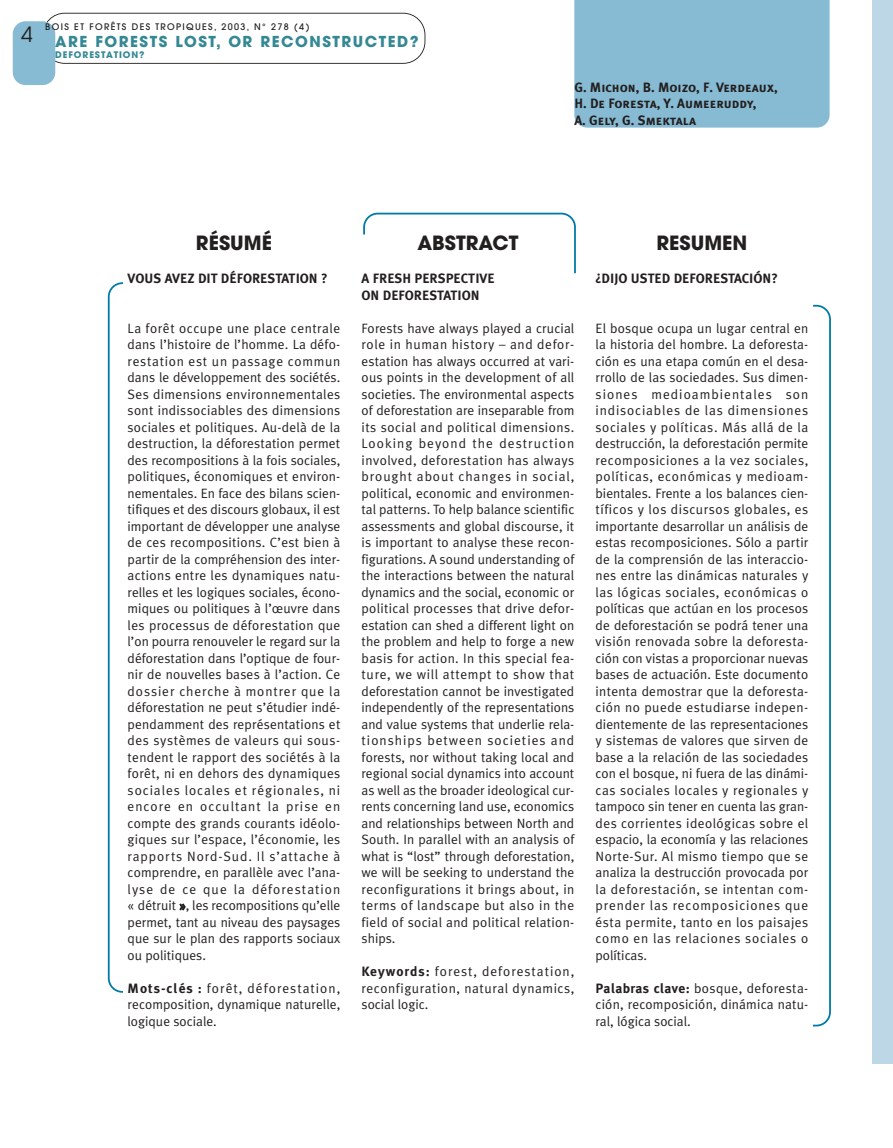
<style>
.page{position:relative;width:893px;height:1148px;background:#fff}
.page>*{position:absolute;margin:0;border:0;box-sizing:border-box;transform-origin:0 0}
.t1{font:21px "Avant Garde";color:#231f1f}
.t2{font:700 19.5px "Avant Garde";color:#231f1f}
.t3{font:700 15px "Avant Garde";letter-spacing:.1em;color:#348894}
.t4{font:13.5px/16.5px "Meta Plus Normal";letter-spacing:.015em;color:#231f1f;text-align:justify}
.t5{font:700 13.5px/16.5px "Meta Plus";color:#231f1f}
.t6{font:13.5px/16.5px "Meta Plus Bold Caps";color:#231f1f}
.t7{font:500 9px "Avant Garde";letter-spacing:.15em;color:#231f1f}
.t8{font:700 9px "Avant Garde";letter-spacing:.1em;color:#348894}
.s1{font-family:"Meta Plus";font-weight:700}
</style>
<div class="page">
<div style="left:872px;top:0;width:20px;height:1063px;background:#bed7e7"></div>
<svg style="left:108px;top:282px;width:15px;height:710px"></svg>
<svg style="left:813px;top:305px;width:17px;height:721px"></svg>
<svg style="left:46px;top:13px;width:379px;height:51px"></svg>
<div style="left:13px;top:21px;width:42px;height:64px;background:#87bbd4;border-radius:13px"></div>
<div style="left:574px;top:0;width:255px;height:128px;background:#87bbd4"></div>
<h1 class="t1" style="left:21px;top:26px;width:13px">4</h1>
<p class="t7" style="left:45px;top:23px;width:266px">BOIS ET FORÊTS DES TROPIQUES, 2003, N° 278 (4)</p>
<p class="t8" style="left:55px;top:51px;width:91px">DEFORESTATION?</p>
<p class="t3" style="left:55px;top:36px;width:365px">ARE FORESTS LOST, OR RECONSTRUCTED?</p>
<p class="t6" style="left:574px;top:79px;width:205px">G. Michon, B. Moizo, F. Verdeaux,<br>H. De Foresta, Y. Aumeeruddy,<br>A. Gely, G. Smektala</p>
<h2 class="t2" style="left:196px;top:236px;width:77px">RÉSUMÉ</h2>
<p class="t5" style="left:128px;top:271px;width:201px">VOUS AVEZ DIT DÉFORESTATION ?</p>
<p class="t4" style="left:128px;top:321px;width:214px">La forêt occupe une place centrale dans l’histoire de l’homme. La défo&shy;restation est un passage commun dans le développement des sociétés.<br>Ses dimensions environnementales sont indissociables des dimensions sociales et politiques. Au-delà de la destruction, la déforestation permet des recompositions à la fois sociales, politiques, économiques et environ&shy;nementales. En face des bilans scien&shy;tifiques et des discours globaux, il est important de développer une analyse de ces recompositions. C’est bien à partir de la compréhension des inter&shy;actions entre les dynamiques natu&shy;relles et les logiques sociales, écono&shy;miques ou politiques à l’œuvre dans les processus de déforestation que l’on pourra renouveler le regard sur la déforestation dans l’optique de four&shy;nir de nouvelles bases à l’action. Ce dossier cherche à montrer que la déforestation ne peut s’étudier indé&shy;pendamment des représentations et des systèmes de valeurs qui sous&shy;tendent le rapport des sociétés à la forêt, ni en dehors des dynamiques sociales locales et régionales, ni encore en occultant la prise en compte des grands courants idéolo&shy;giques sur l’espace, l’économie, les rapports Nord-Sud. Il s’attache à comprendre, en parallèle avec l’ana&shy;lyse de ce que la déforestation « détruit », les recompositions qu’elle permet, tant au niveau des paysages que sur le plan des rapports sociaux ou politiques.</p>
<p class="t4" style="left:128px;top:981px;width:214px"><span class="s1">Mots-clés :</span> forêt, déforestation, recomposition, dynamique naturelle, logique sociale.</p>
<h2 class="t2" style="left:417px;top:236px;width:102px">ABSTRACT</h2>
<p class="t5" style="left:361px;top:271px;width:135px">A FRESH PERSPECTIVE<br>ON DEFORESTATION</p>
<p class="t4" style="left:361px;top:321px;width:214px">Forests have always played a crucial role in human history – and defor&shy;estation has always occurred at vari&shy;ous points in the development of all societies. The environmental aspects of deforestation are inseparable from its social and political dimensions.<br>Looking beyond the destruction involved, deforestation has always brought about changes in social, political, economic and environmen&shy;tal patterns. To help balance scientific assessments and global discourse, it is important to analyse these recon&shy;figurations. A sound understanding of the interactions between the natural dynamics and the social, economic or political processes that drive defor&shy;estation can shed a different light on the problem and help to forge a new basis for action. In this special fea&shy;ture, we will attempt to show that deforestation cannot be investigated independently of the representations and value systems that underlie rela&shy;tionships between societies and forests, nor without taking local and regional social dynamics into account as well as the broader ideological cur&shy;rents concerning land use, economics and relationships between North and South. In parallel with an analysis of what is “lost” through deforestation, we will be seeking to understand the reconfigurations it brings about, in terms of landscape but also in the field of social and political relation&shy;ships.</p>
<p class="t4" style="left:361px;top:964px;width:214px"><span class="s1">Keywords:</span> forest, deforestation, reconfiguration, natural dynamics, social logic.</p>
<h2 class="t2" style="left:656px;top:236px;width:92px">RESUMEN</h2>
<p class="t5" style="left:595px;top:271px;width:184px">¿DIJO USTED DEFORESTACIÓN?</p>
<p class="t4" style="left:595px;top:321px;width:214px">El bosque ocupa un lugar central en la historia del hombre. La deforesta&shy;ción es una etapa común en el desa&shy;rrollo de las sociedades. Sus dimen&shy;siones medioambientales son indisociables de las dimensiones sociales y políticas. Más allá de la destrucción, la deforestación permite recomposiciones a la vez sociales, políticas, económicas y medioam&shy;bientales. Frente a los balances cien&shy;tíficos y los discursos globales, es importante desarrollar un análisis de estas recomposiciones. Sólo a partir de la comprensión de las interaccio&shy;nes entre las dinámicas naturales y las lógicas sociales, económicas o políticas que actúan en los procesos de deforestación se podrá tener una visión renovada sobre la deforesta&shy;ción con vistas a proporcionar nuevas bases de actuación. Este documento intenta demostrar que la deforesta&shy;ción no puede estudiarse indepen&shy;dientemente de las representaciones y sistemas de valores que sirven de base a la relación de las sociedades con el bosque, ni fuera de las dinámi&shy;cas sociales locales y regionales y tampoco sin tener en cuenta las gran&shy;des corrientes ideológicas sobre el espacio, la economía y las relaciones Norte-Sur. Al mismo tiempo que se analiza la destrucción provocada por la deforestación, se intentan com&shy;prender las recomposiciones que ésta permite, tanto en los paisajes como en las relaciones sociales o políticas.</p>
<p class="t4" style="left:595px;top:981px;width:214px"><span class="s1">Palabras clave:</span> bosque, deforesta&shy;ción, recomposición, dinámica natu&shy;ral, lógica social.</p>
</div>
